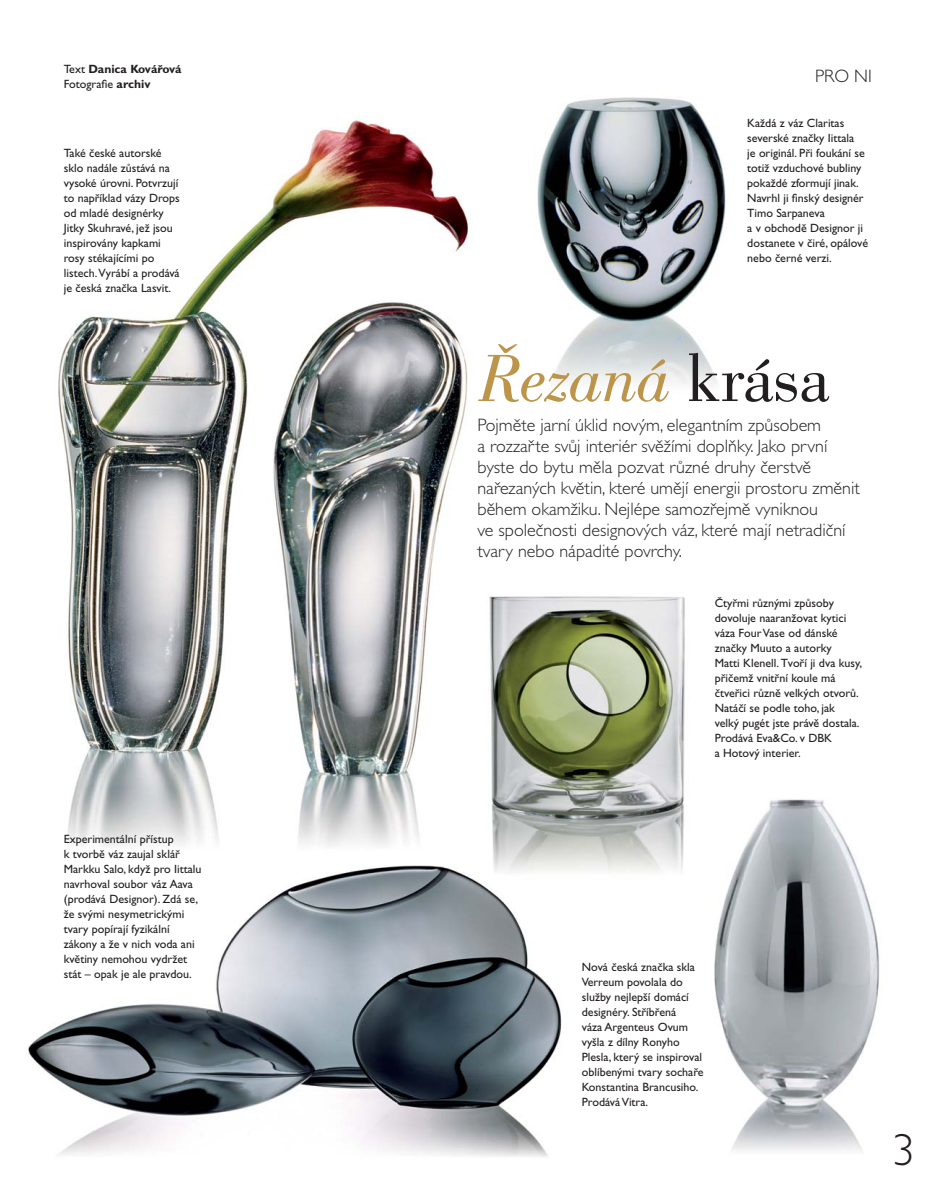
<style>
.page{position:relative;width:936px;height:1191px;background:#fff}
.page>*{position:absolute;margin:0;border:0;box-sizing:border-box;transform-origin:0 0}
.t1{font:italic 69px "Bodoni CE";letter-spacing:-.01em;color:#bc954b}
.t2{font:300 45px "Gill Sans CE";color:#231f20}
.t3{font:300 18px/21px "Gill Sans CE";color:#231f20}
.t4{font:12px/15px "Gill Sans CE";color:#231f20}
.t5{font:700 12px/15px "Gill Sans CE";color:#231f20}
.s1{font-weight:400}
.s2{font-style:normal;color:#231f20}
</style>
<div class="page">
<img style="left:58px;top:120px;width:410px;height:727px">
<img style="left:537px;top:97px;width:189px;height:287px">
<img style="left:714px;top:799px;width:166px;height:353px">
<img style="left:28px;top:865px;width:534px;height:292px">
<img style="left:483px;top:596px;width:202px;height:285px">
<p class="t5" style="left:64px;top:62px;width:119px"><span class="s1">Text</span> Danica Kovářová<br><span class="s1">Fotografie</span> archiv</p>
<p class="t4" style="left:64px;top:147px;width:117px">Také české autorské sklo nadále zůstává na vysoké úrovni. Potvrzují to například vázy Drops od mladé designérky<br>Jitky Skuhravé, jež jsou inspirovány kapkami rosy stékajícími po listech. Vyrábí a prodává je česká značka Lasvit.</p>
<p class="t4" style="left:64px;top:832px;width:139px">Experimentální přístup<br>k tvorbě váz zaujal sklář<br>Markku Salo, když pro Iittalu navrhoval soubor váz Aava (prodává Designor). Zdá se, že svými nesymetrickými tvary popírají fyzikální zákony a že v nich voda ani květiny nemohou vydržet stát – opak je ale pravdou.</p>
<h3 class="t3" style="left:815px;top:67px;width:58px">PRO NI</h3>
<p class="t4" style="left:747px;top:116px;width:122px">Každá z váz Claritas severské značky Iittala<br>je originál. Při foukání se totiž vzduchové bubliny pokaždé zformují jinak.<br>Navrhl ji finský designér<br>Timo Sarpaneva<br>a v obchodě Designor ji dostanete v čiré, opálové nebo černé verzi.</p>
<h1 class="t1" style="left:479px;top:347px;width:352px">Řezaná <span class="s2">krása</span></h1>
<p class="t3" style="left:477px;top:417px;width:384px">Pojměte jarní úklid novým, elegantním způsobem<br>a rozzařte svůj interiér svěžími doplňky. Jako první byste do bytu měla pozvat různé druhy čerstvě nařezaných květin, které umějí energii prostoru změnit během okamžiku. Nejlépe samozřejmě vyniknou<br>ve společnosti designových váz, které mají netradiční tvary nebo nápadité povrchy.</p>
<p class="t4" style="left:714px;top:597px;width:149px">Čtyřmi různými způsoby dovoluje naaranžovat kytici váza Four Vase od dánské značky Muuto a autorky<br>Matti Klenell. Tvoří ji dva kusy, přičemž vnitřní koule má čtveřici různě velkých otvorů.<br>Natáčí se podle toho, jak velký pugét jste právě dostala.<br>Prodává Eva&amp;Co. v DBK<br>a Hotový interier.</p>
<p class="t4" style="left:581px;top:961px;width:123px">Nová česká značka skla<br>Verreum povolala do služby nejlepší domácí designéry. Stříbřená<br>váza Argenteus Ovum vyšla z dílny Ronyho<br>Plesla, který se inspiroval oblíbenými tvary sochaře<br>Konstantina Brancusiho.<br>Prodává Vitra.</p>
<h2 class="t2" style="left:892px;top:1133px;width:24px">3</h2>
</div>
